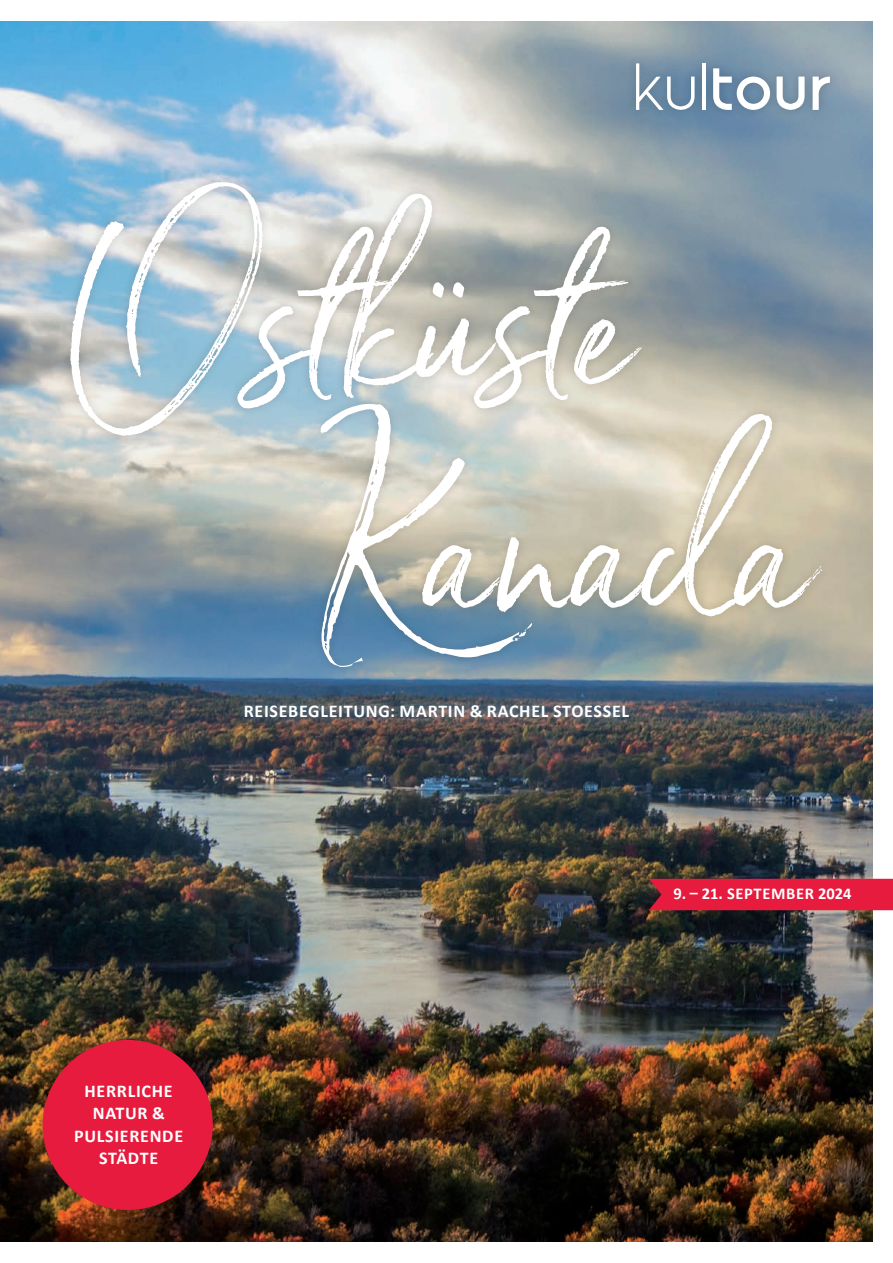
<style>
.page{position:relative;width:893px;height:1263px;background:#fff}
.page>*{position:absolute;margin:0;border:0;box-sizing:border-box;transform-origin:0 0}
.t1{font:235.5px/224.9px "Serendipity";color:#fff}
.t2{font:700 18px/22.4px "Calibri";letter-spacing:.04em;color:#fff;text-align:center}
.t3{font:700 16.5px "Calibri";letter-spacing:.04em;color:#fff}
</style>
<div class="page">
<img style="left:0;top:21px;width:873px;height:1220px">
<div style="left:649px;top:879px;width:244px;height:31px;background:#e61b3d"></div>
<div style="left:626px;top:54px;width:213px;height:66px;background:#231f20;opacity:.25"></div>
<svg style="left:777px;top:77px;width:28px;height:33px"></svg>
<svg style="left:813px;top:77px;width:17px;height:33px"></svg>
<hr style="left:702px;top:63px;width:3px;height:47px;background:#fff">
<svg style="left:636px;top:63px;width:59px;height:47px"></svg>
<svg style="left:713px;top:68px;width:57px;height:42px"></svg>
<div style="left:61px;top:173px;width:770px;height:504px;background:#231f20;opacity:.18"></div>
<div style="left:233px;top:694px;width:406px;height:35px;background:#79a4c2;opacity:.89"></div>
<div style="left:43px;top:1040px;width:170px;height:170px;background:#e61b3d;border-radius:50%"></div>
<h1 class="t1" style="left:321px;top:198px;width:482px;text-indent:-250px">Ostküste<br>Kanada</h1>
<p class="t2" style="left:244px;top:700px;width:387px">REISEBEGLEITUNG: MARTIN &amp; RACHEL STOESSEL</p>
<p class="t2" style="left:74px;top:1079px;width:110px">HERRLICHE<br>NATUR &amp;<br>PULSIERENDE<br>STÄDTE</p>
<p class="t3" style="left:673px;top:883px;width:180px">9. – 21. SEPTEMBER 2024</p>
</div>
